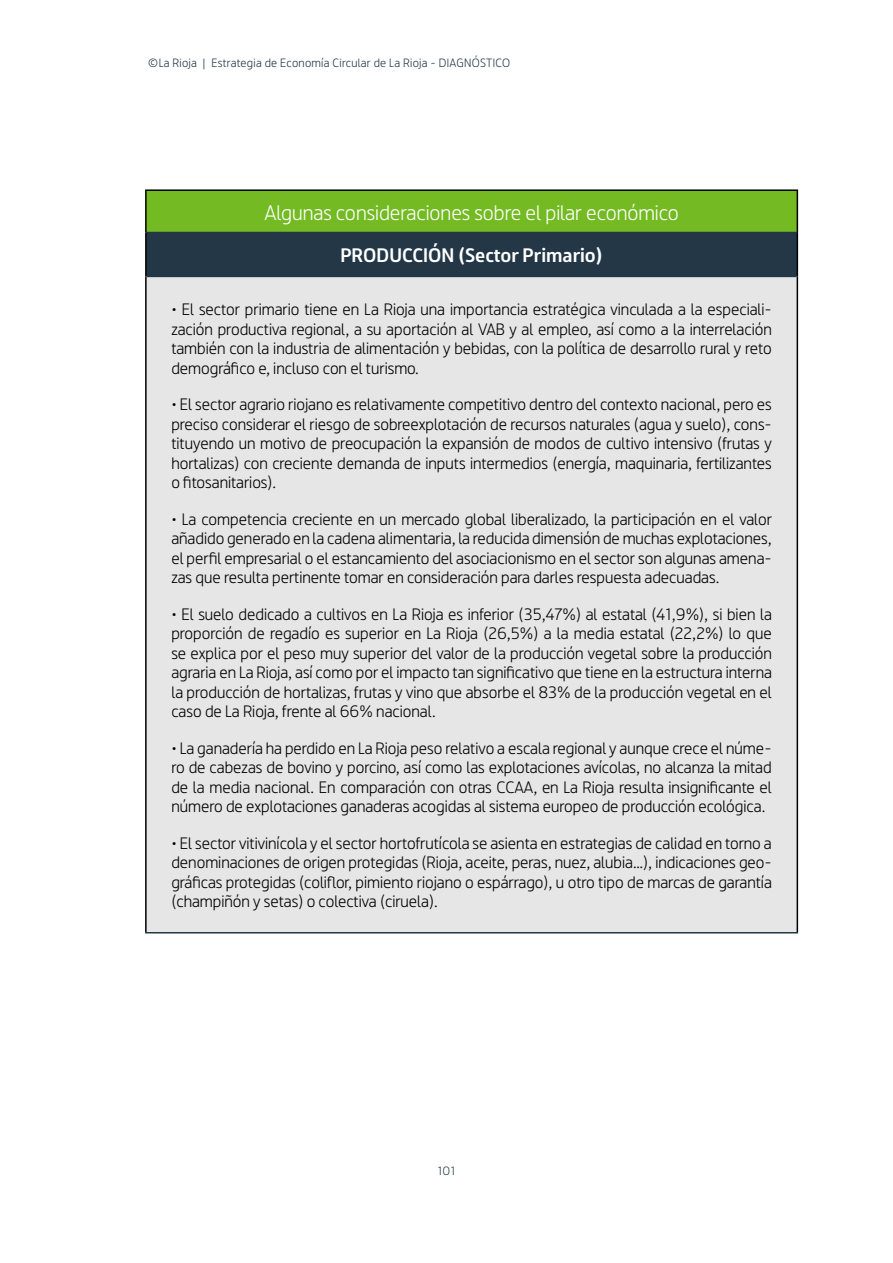
<style>
.page{position:relative;width:893px;height:1263px;background:#fff}
.page>*{position:absolute;margin:0;border:0;box-sizing:border-box;transform-origin:0 0}
.t1{font:21px "Riojana";color:#fff}
.t2{font:600 19.5px "Riojana";color:#fff}
.t3{font:16.5px/19.5px "Riojana";color:#000;text-align:justify}
.t4{font:12px "Riojana";letter-spacing:.025em;color:#233746}
</style>
<div class="page">
<div style="left:146px;top:190px;width:651px;height:42px;background:#74bb23"></div>
<div style="left:146px;top:232px;width:651px;height:44px;background:#233746"></div>
<div style="left:146px;top:276px;width:651px;height:657px;background:#e7e6e6"></div>
<hr style="left:145px;top:189px;width:653px;height:2px;background:#000">
<hr style="left:145px;top:191px;width:2px;height:41px;background:#000">
<hr style="left:797px;top:191px;width:1px;height:41px;background:#000">
<hr style="left:145px;top:232px;width:2px;height:44px;background:#000">
<hr style="left:797px;top:232px;width:1px;height:44px;background:#000">
<hr style="left:145px;top:276px;width:2px;height:656px;background:#000">
<hr style="left:797px;top:276px;width:1px;height:656px;background:#000">
<hr style="left:147px;top:276px;width:650px;height:1px;background:#233746">
<hr style="left:145px;top:932px;width:653px;height:1px;background:#233746">
<p class="t4" style="left:148px;top:53px;width:364px">©La Rioja | Estrategia de Economía Circular de La Rioja - DIAGNÓSTICO</p>
<p class="t1" style="left:264px;top:195px;width:416px">Algunas consideraciones sobre el pilar económico</p>
<p class="t2" style="left:340px;top:238px;width:264px">PRODUCCIÓN (Sector Primario)</p>
<p class="t3" style="left:171px;top:297px;width:602px">• El sector primario tiene en La Rioja una importancia estratégica vinculada a la especiali&shy;zación productiva regional, a su aportación al VAB y al empleo, así como a la interrelación también con la industria de alimentación y bebidas, con la política de desarrollo rural y reto demográfico e, incluso con el turismo.</p>
<p class="t3" style="left:171px;top:392px;width:602px">• El sector agrario riojano es relativamente competitivo dentro del contexto nacional, pero es preciso considerar el riesgo de sobreexplotación de recursos naturales (agua y suelo), cons&shy;tituyendo un motivo de preocupación la expansión de modos de cultivo intensivo (frutas y hortalizas) con creciente demanda de inputs intermedios (energía, maquinaria, fertilizantes o fitosanitarios).</p>
<p class="t3" style="left:171px;top:507px;width:602px">• La competencia creciente en un mercado global liberalizado, la participación en el valor añadido generado en la cadena alimentaria, la reducida dimensión de muchas explotaciones, el perfil empresarial o el estancamiento del asociacionismo en el sector son algunas amena&shy;zas que resulta pertinente tomar en consideración para darles respuesta adecuadas.</p>
<p class="t3" style="left:171px;top:602px;width:602px">• El suelo dedicado a cultivos en La Rioja es inferior (35,47%) al estatal (41,9%), si bien la proporción de regadío es superior en La Rioja (26,5%) a la media estatal (22,2%) lo que se explica por el peso muy superior del valor de la producción vegetal sobre la producción agraria en La Rioja, así como por el impacto tan significativo que tiene en la estructura interna la producción de hortalizas, frutas y vino que absorbe el 83% de la producción vegetal en el caso de La Rioja, frente al 66% nacional.</p>
<p class="t3" style="left:171px;top:736px;width:602px">• La ganadería ha perdido en La Rioja peso relativo a escala regional y aunque crece el núme&shy;ro de cabezas de bovino y porcino, así como las explotaciones avícolas, no alcanza la mitad de la media nacional. En comparación con otras CCAA, en La Rioja resulta insignificante el número de explotaciones ganaderas acogidas al sistema europeo de producción ecológica.</p>
<p class="t3" style="left:171px;top:831px;width:602px">• El sector vitivinícola y el sector hortofrutícola se asienta en estrategias de calidad en torno a denominaciones de origen protegidas (Rioja, aceite, peras, nuez, alubia…), indicaciones geo&shy;gráficas protegidas (coliflor, pimiento riojano o espárrago), u otro tipo de marcas de garantía (champiñón y setas) o colectiva (ciruela).</p>
<p class="t4" style="left:438px;top:1160px;width:19px">101</p>
</div>
